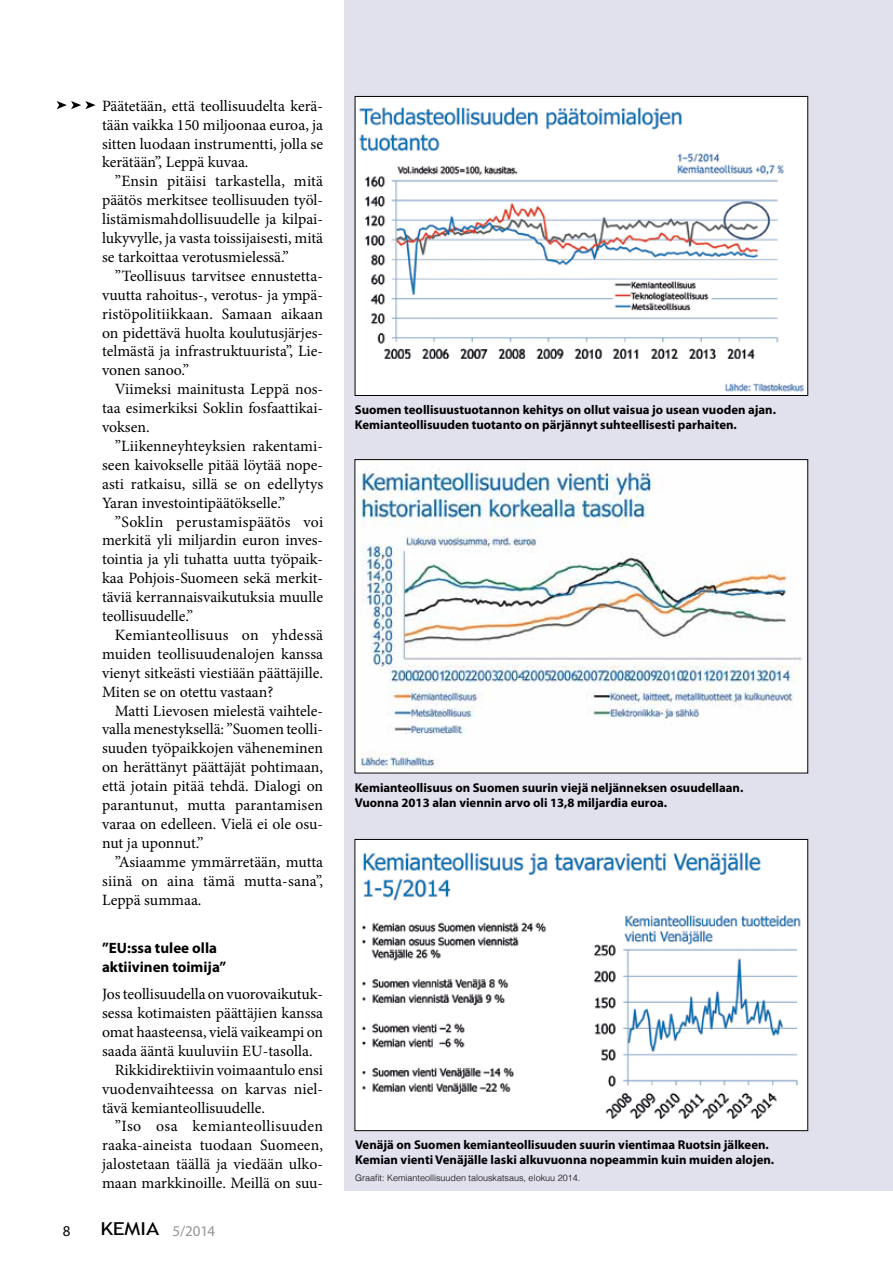
<style>
.page{position:relative;width:893px;height:1263px;background:#fff}
.page>*{position:absolute;margin:0;border:0;box-sizing:border-box;transform-origin:0 0}
.t1{font:15.75px/18.9px "Minion Pro";color:#000;text-align:justify}
.t2{font:15.75px "Minion Pro";letter-spacing:.025em;color:#000}
.t3{font:700 15px/18.9px "Myriad Pro";color:#000}
.t4{font:15px "Myriad Pro";color:#939598}
.t5{font:15px "Myriad Pro";color:#000}
.t6{font:700 12.75px/15px "Myriad Pro";color:#000}
.t7{font:300 9px "Helvetica";color:#000}
.s1{font-family:"Trebuchet MS";font-size:17.85px;color:#000}
</style>
<div class="page">
<div style="left:344px;top:0;width:549px;height:1190px;background:#e1e0ed"></div>
<svg style="left:57px;top:101px;width:39px;height:8px"></svg>
<img style="left:357px;top:841px;width:449px;height:288px">
<div style="left:355px;top:839px;width:453px;height:292px;border:1px solid #000"></div>
<img style="left:357px;top:98px;width:449px;height:296px">
<div style="left:355px;top:96px;width:453px;height:300px;border:1px solid #000"></div>
<img style="left:357px;top:461px;width:449px;height:310px">
<p class="t1" style="left:102px;top:96px;width:223px">Päätetään, että teollisuudelta kerä&shy;tään vaikka 150 miljoonaa euroa, ja sitten luodaan instrumentti, jolla se kerätään”, Leppä kuvaa.</p>
<p class="t1" style="left:102px;top:172px;width:223px;text-indent:13px">”Ensin pitäisi tarkastella, mitä päätös merkitsee teollisuuden työl&shy;listämismahdollisuudelle ja kilpai&shy;lukyvylle, ja vasta toissijaisesti, mitä se tarkoittaa verotusmielessä.”</p>
<p class="t1" style="left:102px;top:266px;width:223px;text-indent:13px">”Teollisuus tarvitsee ennustetta&shy;vuutta rahoitus-, verotus- ja ympä&shy;ristöpolitiikkaan. Samaan aikaan on pidettävä huolta koulutusjärjes&shy;telmästä ja infrastruktuurista”, Lie&shy;vonen sanoo.”</p>
<p class="t1" style="left:102px;top:380px;width:223px;text-indent:13px">Viimeksi mainitusta Leppä nos&shy;taa esimerkiksi Soklin fosfaattikai&shy;voksen.</p>
<p class="t1" style="left:102px;top:436px;width:223px;text-indent:13px">”Liikenneyhteyksien rakentami&shy;seen kaivokselle pitää löytää nope&shy;asti ratkaisu, sillä se on edellytys Yaran investointipäätökselle.”</p>
<p class="t1" style="left:102px;top:512px;width:223px;text-indent:13px">”Soklin perustamispäätös voi merkitä yli miljardin euron inves&shy;tointia ja yli tuhatta uutta työpaik&shy;kaa Pohjois-Suomeen sekä merkit&shy;täviä kerrannaisvaikutuksia muulle teollisuudelle.”</p>
<p class="t1" style="left:102px;top:625px;width:223px;text-indent:13px">Kemianteollisuus on yhdessä muiden teollisuudenalojen kanssa vienyt sitkeästi viestiään päättäjille.<br>Miten se on otettu vastaan?</p>
<p class="t1" style="left:102px;top:701px;width:223px;text-indent:13px">Matti Lievosen mielestä vaihtele&shy;valla menestyksellä: ”Suomen teolli&shy;suuden työpaikkojen väheneminen on herättänyt päättäjät pohtimaan, että jotain pitää tehdä. Dialogi on parantunut, mutta parantamisen varaa on edelleen. Vielä ei ole osu&shy;nut ja uponnut.”</p>
<p class="t1" style="left:102px;top:852px;width:223px;text-indent:13px">”Asiaamme ymmärretään, mutta siinä on aina tämä mutta-sana”, Leppä summaa.</p>
<p class="t3" style="left:102px;top:939px;width:126px">”EU:ssa tulee olla aktiivinen toimija”</p>
<p class="t1" style="left:102px;top:985px;width:223px">Jos teollisuudella on vuorovaikutuk-</p>
<p class="t1" style="left:102px;top:1003px;width:223px">sessa kotimaisten päättäjien kanssa</p>
<p class="t1" style="left:102px;top:1022px;width:223px">omat haasteensa, vielä vaikeampi on</p>
<p class="t1" style="left:102px;top:1041px;width:212px">saada ääntä kuuluviin EU-tasolla.</p>
<p class="t1" style="left:115px;top:1060px;width:210px">Rikkidirektiivin voimaantulo ensi</p>
<p class="t1" style="left:102px;top:1079px;width:223px">vuodenvaihteessa on karvas niel-</p>
<p class="t1" style="left:102px;top:1098px;width:164px">tävä kemianteollisuudelle.</p>
<p class="t2" style="left:115px;top:1116px;width:210px">”Iso osa kemianteollisuuden</p>
<p class="t1" style="left:102px;top:1136px;width:223px">raaka-aineista tuodaan Suomeen,</p>
<p class="t1" style="left:102px;top:1155px;width:223px">jalostetaan täällä ja viedään ulko-</p>
<p class="t1" style="left:102px;top:1174px;width:223px">maan markkinoille. Meillä on suu-</p>
<p class="t5" style="left:63px;top:1222px;width:9px">8</p>
<p class="t4" style="left:100px;top:1222px;width:116px"><span class="s1">KEMIA</span> 5/2014</p>
<p class="t6" style="left:355px;top:402px;width:423px">Suomen teollisuustuotannon kehitys on ollut vaisua jo usean vuoden ajan.<br>Kemianteollisuuden tuotanto on pärjännyt suhteellisesti parhaiten.</p>
<p class="t6" style="left:355px;top:780px;width:390px">Kemianteollisuus on Suomen suurin viejä neljänneksen osuudellaan.<br>Vuonna 2013 alan viennin arvo oli 13,8 miljardia euroa.</p>
<p class="t6" style="left:355px;top:1137px;width:421px">Venäjä on Suomen kemianteollisuuden suurin vientimaa Ruotsin jälkeen.<br>Kemian vienti Venäjälle laski alkuvuonna nopeammin kuin muiden alojen.</p>
<p class="t7" style="left:355px;top:1170px;width:227px">Graafit: Kemianteollisuuden talouskatsaus, elokuu 2014.</p>
</div>
